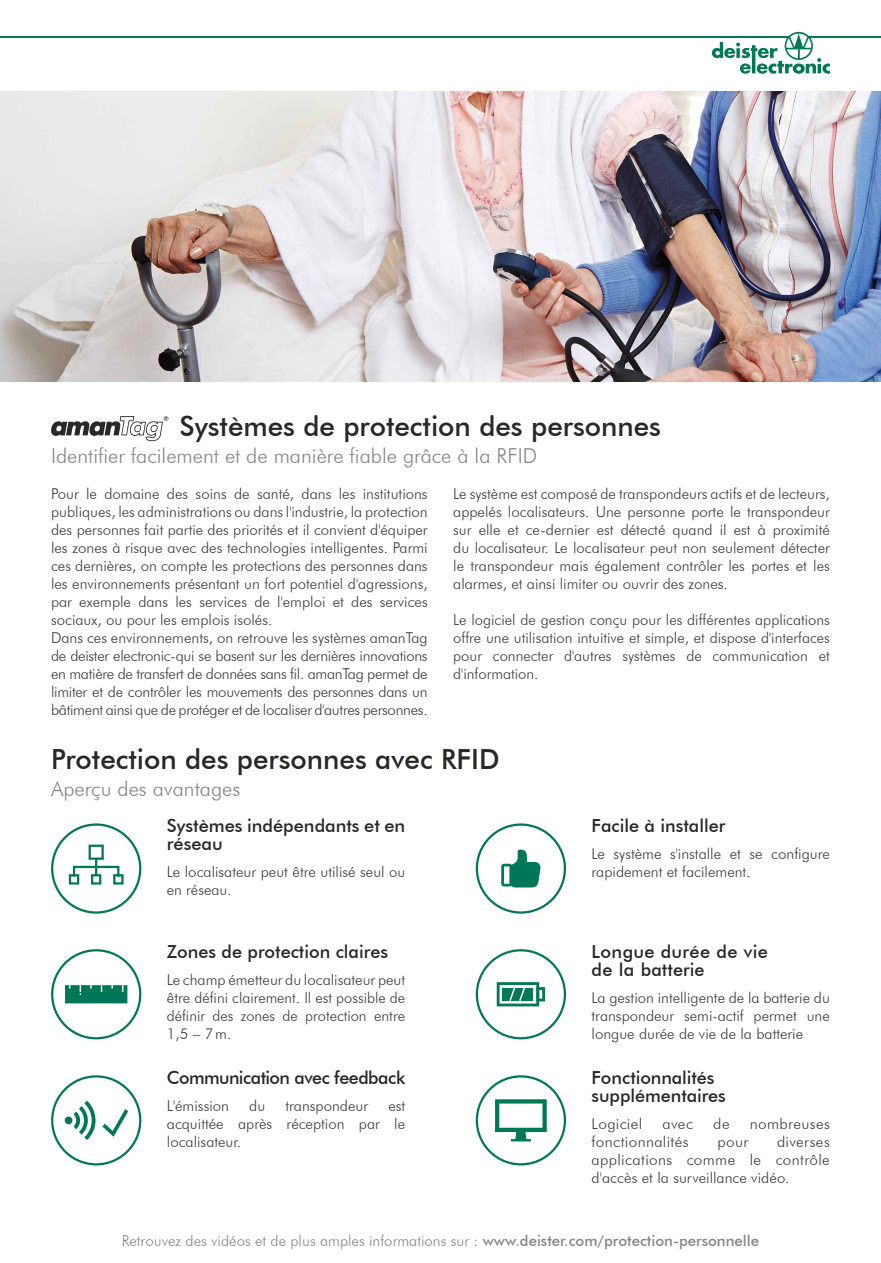
<style>
.page{position:relative;width:881px;height:1263px;background:#fff}
.page>*{position:absolute;margin:0;border:0;box-sizing:border-box;transform-origin:0 0}
.t1{font:500 27.75px "Futura BT";color:#282827}
.t2{font:300 20.7px "Futura BT";color:#878787}
.t3{font:500 18px/18px "Futura BT";color:#282827}
.t4{font:500 18px "Futura BT";letter-spacing:-.03em;color:#282827}
.t5{font:300 15px/18px "Futura BT";color:#3c3c3b;text-align:justify}
.t6{font:300 15px "Futura BT";color:#878787}
.t7{font:300 15px "Futura BT";letter-spacing:.025em;color:#3c3c3b}
.t8{font:300 15px "Futura BT";letter-spacing:.02em;color:#3c3c3b}
.s1{font-weight:500}
</style>
<div class="page">
<img style="left:0;top:92px;width:880px;height:290px">
<div style="left:475px;top:949px;width:91px;height:90px;border:2px solid #007858;border-radius:50%"></div>
<svg style="left:496px;top:982px;width:49px;height:24px"></svg>
<div style="left:475px;top:823px;width:91px;height:91px;border:2px solid #007858;border-radius:50%"></div>
<svg style="left:501px;top:849px;width:39px;height:38px"></svg>
<div style="left:475px;top:1075px;width:91px;height:90px;border:2px solid #007858;border-radius:50%"></div>
<svg style="left:495px;top:1099px;width:51px;height:42px"></svg>
<div style="left:51px;top:949px;width:90px;height:90px;border:2px solid #007858;border-radius:50%"></div>
<svg style="left:65px;top:985px;width:62px;height:18px"></svg>
<div style="left:51px;top:1075px;width:90px;height:90px;border:2px solid #007858;border-radius:50%"></div>
<svg style="left:102px;top:1109px;width:26px;height:28px"></svg>
<svg style="left:65px;top:1100px;width:30px;height:40px"></svg>
<div style="left:51px;top:823px;width:90px;height:91px;border:2px solid #007858;border-radius:50%"></div>
<svg style="left:68px;top:844px;width:56px;height:41px"></svg>
<svg style="left:51px;top:416px;width:117px;height:25px"></svg>
<hr style="left:0;top:36px;width:880px;height:2px;background:#007858">
<svg style="left:711px;top:32px;width:118px;height:42px"></svg>
<h1 class="t1" style="left:179px;top:409px;width:483px">Systèmes de protection des personnes</h1>
<h2 class="t2" style="left:51px;top:443px;width:487px">Identifier facilement et de manière fiable grâce à la RFID</h2>
<p class="t5" style="left:51px;top:484px;width:378px;text-align:left">Pour le domaine des soins de santé, dans les institutions publiques, les administrations ou dans l'industrie, la protection des personnes fait partie des priorités et il convient d'équiper les zones à risque avec des technologies intelligentes. Parmi ces dernières, on compte les protections des personnes dans les environnements présentant un fort potentiel d'agressions, par exemple dans les services de l'emploi et des services sociaux, ou pour les emplois isolés.<br>Dans ces environnements, on retrouve les systèmes amanTag de deister electronic-qui se basent sur les dernières innovations en matière de transfert de données sans fil. amanTag permet de limiter et de contrôler les mouvements des personnes dans un bâtiment ainsi que de protéger et de localiser d'autres personnes.</p>
<p class="t5" style="left:453px;top:484px;width:378px">Le système est composé de transpondeurs actifs et de lecteurs, appelés localisateurs. Une personne porte le transpondeur sur elle et ce-dernier est détecté quand il est à proximité du localisateur. Le localisateur peut non seulement détecter le transpondeur mais également contrôler les portes et les alarmes, et ainsi limiter ou ouvrir des zones.</p>
<p class="t5" style="left:453px;top:610px;width:378px">Le logiciel de gestion conçu pour les différentes applications offre une utilisation intuitive et simple, et dispose d'interfaces pour connecter d'autres systèmes de communication et d'information.</p>
<h1 class="t1" style="left:51px;top:742px;width:450px">Protection des personnes avec RFID</h1>
<h2 class="t2" style="left:51px;top:776px;width:191px">Aperçu des avantages</h2>
<p class="t3" style="left:167px;top:816px;width:240px">Systèmes indépendants et en réseau</p>
<p class="t5" style="left:167px;top:862px;width:240px">Le localisateur peut être utilisé seul ou en réseau.</p>
<p class="t3" style="left:167px;top:942px;width:223px">Zones de protection claires</p>
<p class="t5" style="left:167px;top:970px;width:240px">Le champ émetteur du localisateur peut être défini clairement. Il est possible de définir des zones de protection entre 1,5 – 7m.</p>
<p class="t4" style="left:167px;top:1066px;width:240px">Communication avec feedback</p>
<p class="t5" style="left:167px;top:1096px;width:64px">L'émission</p>
<p class="t5" style="left:249px;top:1096px;width:18px">du</p>
<p class="t5" style="left:285px;top:1096px;width:84px">transpondeur</p>
<p class="t5" style="left:167px;top:1096px;width:240px;text-indent:221px">est acquittée après réception par le localisateur.</p>
<p class="t3" style="left:591px;top:816px;width:135px">Facile à installer</p>
<p class="t5" style="left:591px;top:844px;width:240px">Le système s'installe et se configure rapidement et facilement.</p>
<p class="t3" style="left:591px;top:942px;width:178px">Longue durée de vie de la batterie</p>
<p class="t5" style="left:591px;top:988px;width:240px">La gestion intelligente de la batterie du transpondeur semi-actif permet une longue durée de vie de la batterie</p>
<p class="t3" style="left:591px;top:1068px;width:136px">Fonctionnalités supplémentaires</p>
<p class="t8" style="left:591px;top:1114px;width:52px">Logiciel</p>
<p class="t5" style="left:662px;top:1114px;width:32px">avec</p>
<p class="t5" style="left:713px;top:1114px;width:18px">de</p>
<p class="t7" style="left:749px;top:1114px;width:82px">nombreuses</p>
<p class="t7" style="left:591px;top:1132px;width:99px">fonctionnalités</p>
<p class="t5" style="left:717px;top:1132px;width:32px">pour</p>
<p class="t5" style="left:591px;top:1132px;width:240px;text-indent:185px">diverses applications comme le contrôle d'accès et la surveillance vidéo.</p>
<p class="t6" style="left:122px;top:1231px;width:638px">Retrouvez des vidéos et de plus amples informations sur : <span class="s1">www.deister.com/protection-personnelle</span></p>
</div>
